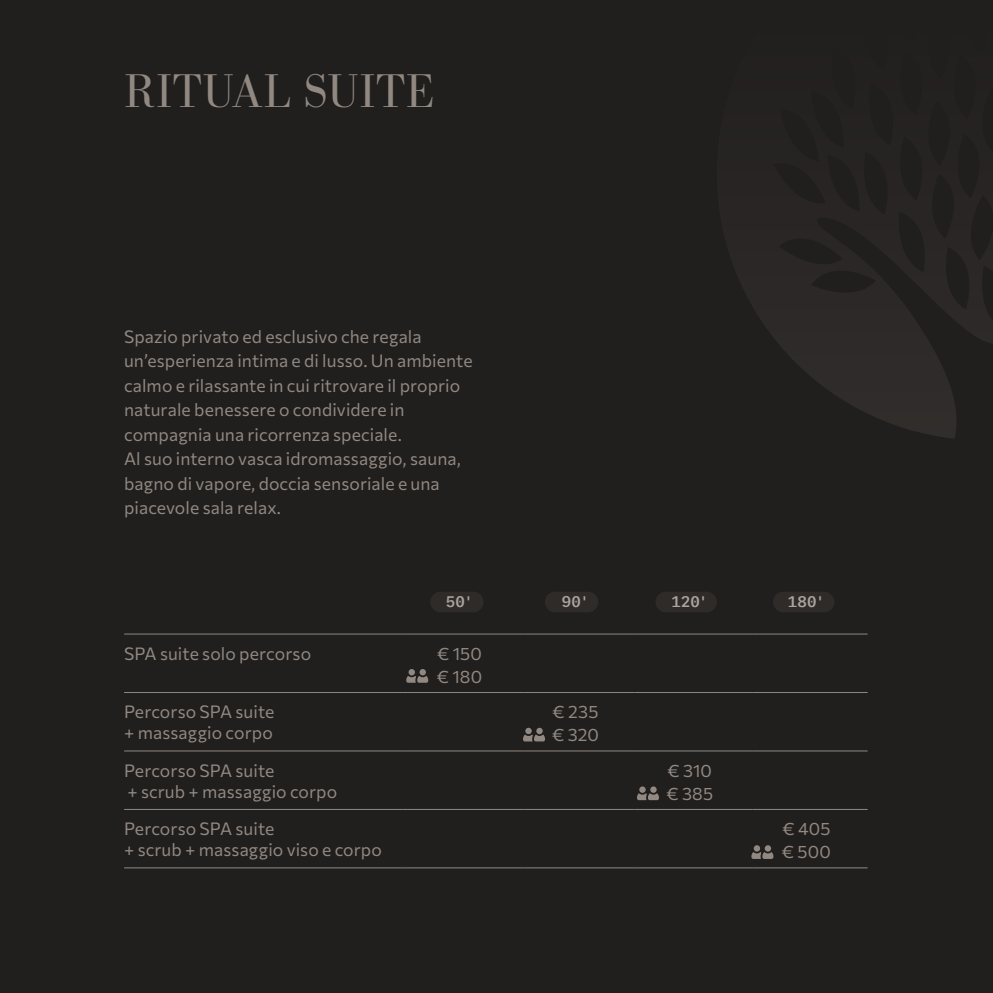
<style>
.page{position:relative;width:993px;height:993px;background:#fff}
.page>*{position:absolute;margin:0;border:0;box-sizing:border-box;transform-origin:0 0}
.t1{font:300 49px "Bodoni URW";letter-spacing:.01em;color:#918981}
.t2{font:100 17.5px/24.5px "Commissioner";letter-spacing:.005em;color:#918981}
.t3{font:100 15.75px "Iki Mono VF";letter-spacing:.01em;color:#b3ada6}
</style>
<div class="page">
<div style="left:0;top:0;width:992px;height:992px;background:#211e1e"></div>
<hr style="left:124px;top:692px;width:278px;height:1px;background:#918981">
<hr style="left:402px;top:692px;width:121px;height:1px;background:#918981">
<hr style="left:523px;top:692px;width:111px;height:1px;background:#918981">
<hr style="left:634px;top:692px;width:118px;height:1px;background:#918981">
<hr style="left:752px;top:692px;width:115px;height:1px;background:#918981">
<hr style="left:124px;top:750px;width:278px;height:1px;background:#918981">
<hr style="left:402px;top:750px;width:121px;height:1px;background:#918981">
<hr style="left:523px;top:750px;width:111px;height:1px;background:#918981">
<hr style="left:634px;top:750px;width:118px;height:1px;background:#918981">
<hr style="left:752px;top:750px;width:115px;height:1px;background:#918981">
<hr style="left:124px;top:808px;width:278px;height:1px;background:#918981">
<hr style="left:402px;top:808px;width:121px;height:1px;background:#918981">
<hr style="left:523px;top:808px;width:111px;height:1px;background:#918981">
<hr style="left:634px;top:808px;width:118px;height:1px;background:#918981">
<hr style="left:752px;top:808px;width:115px;height:1px;background:#918981">
<hr style="left:124px;top:867px;width:278px;height:1px;background:#918981">
<hr style="left:402px;top:867px;width:121px;height:1px;background:#918981">
<hr style="left:523px;top:867px;width:111px;height:1px;background:#918981">
<hr style="left:634px;top:867px;width:118px;height:1px;background:#918981">
<hr style="left:752px;top:867px;width:115px;height:1px;background:#918981">
<hr style="left:124px;top:633px;width:278px;height:1px;background:#8e8481">
<hr style="left:402px;top:633px;width:121px;height:1px;background:#8e8481">
<hr style="left:523px;top:633px;width:111px;height:1px;background:#8e8481">
<hr style="left:634px;top:633px;width:118px;height:1px;background:#8e8481">
<hr style="left:752px;top:633px;width:115px;height:1px;background:#8e8481">
<svg style="left:749px;top:299px;width:243px;height:139px;fill:#2c2828"></svg>
<svg style="left:419px;top:668px;width:7px;height:7px"></svg>
<svg style="left:408px;top:668px;width:7px;height:7px"></svg>
<svg style="left:406px;top:675px;width:22px;height:7px"></svg>
<div style="left:536px;top:727px;width:6px;height:7px;background:#918981;border-radius:50%"></div>
<div style="left:525px;top:727px;width:6px;height:7px;background:#918981;border-radius:50%"></div>
<svg style="left:523px;top:734px;width:22px;height:7px"></svg>
<svg style="left:637px;top:786px;width:21px;height:13px"></svg>
<svg style="left:764px;top:844px;width:6px;height:7px"></svg>
<svg style="left:753px;top:844px;width:6px;height:7px"></svg>
<svg style="left:751px;top:851px;width:22px;height:7px"></svg>
<div style="left:430px;top:591px;width:53px;height:21px;background:#2e2b29;border-radius:10px"></div>
<div style="left:544px;top:591px;width:54px;height:21px;background:#2e2b29;border-radius:10px"></div>
<div style="left:655px;top:591px;width:61px;height:21px;background:#2e2b29;border-radius:10px"></div>
<div style="left:772px;top:591px;width:62px;height:21px;background:#2e2b29;border-radius:10px"></div>
<h1 class="t1" style="left:124px;top:62px;width:312px">RITUAL SUITE</h1>
<p class="t2" style="left:124px;top:323px;width:350px">Spazio privato ed esclusivo che regala un’esperienza intima e di lusso. Un ambiente calmo e rilassante in cui ritrovare il proprio naturale benessere o condividere in compagnia una ricorrenza speciale.<br>Al suo interno vasca idromassaggio, sauna, bagno di vapore, doccia sensoriale e una piacevole sala relax.</p>
<p class="t3" style="left:445px;top:592px;width:29px">50'</p>
<p class="t3" style="left:561px;top:592px;width:29px">90'</p>
<p class="t3" style="left:671px;top:592px;width:38px">120'</p>
<p class="t3" style="left:787px;top:592px;width:38px">180'</p>
<p class="t2" style="left:124px;top:639px;width:188px">SPA suite solo percorso</p>
<p class="t2" style="left:436px;top:640px;width:47px;line-height:22.8px">€ 150 € 180</p>
<p class="t2" style="left:124px;top:700px;width:152px;line-height:21px">Percorso SPA suite + massaggio corpo</p>
<p class="t2" style="left:552px;top:699px;width:48px;line-height:22.8px">€ 235 € 320</p>
<p class="t2" style="left:124px;top:758px;width:214px;line-height:21px">Percorso SPA suite<br>+ scrub + massaggio corpo</p>
<p class="t2" style="left:666px;top:757px;width:48px;line-height:22.8px">€ 310 € 385</p>
<p class="t2" style="left:124px;top:816px;width:259px;line-height:21px">Percorso SPA suite<br>+ scrub + massaggio viso e corpo</p>
<p class="t2" style="left:781px;top:816px;width:50px;line-height:22.8px">€ 405 € 500</p>
</div>
